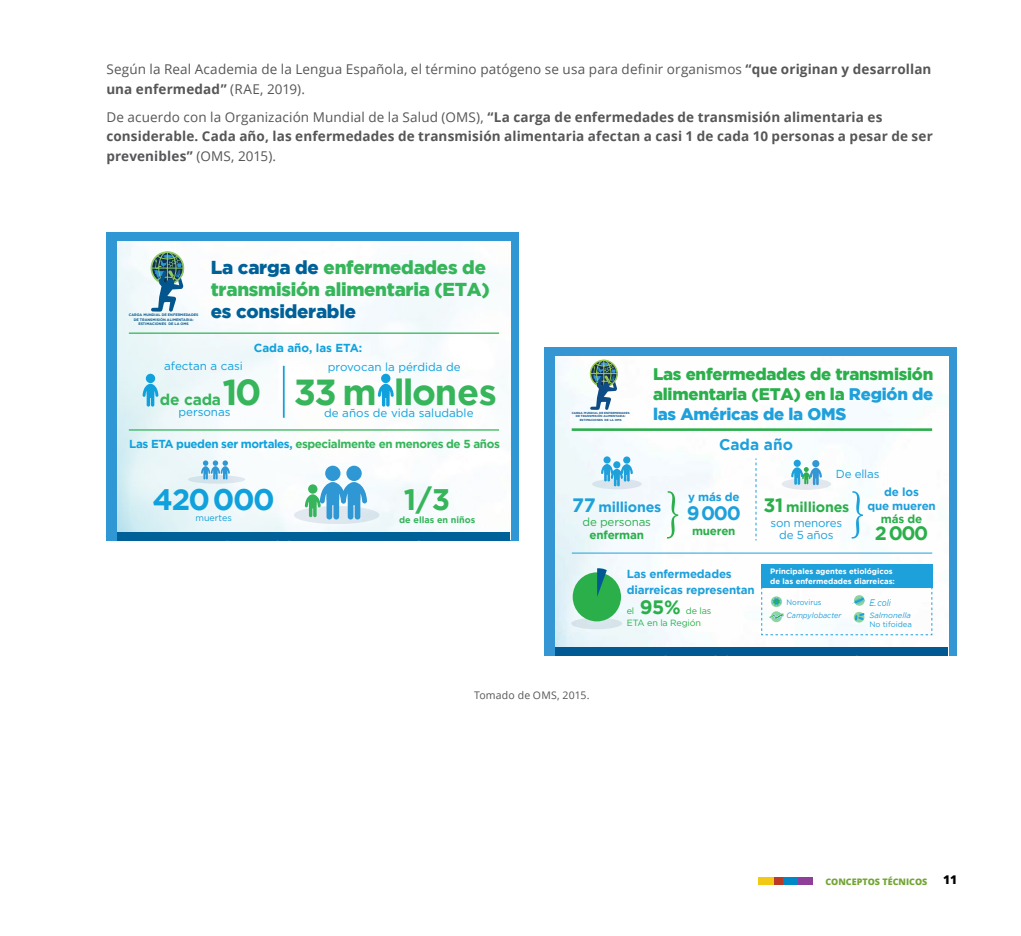
<style>
.page{position:relative;width:1021px;height:936px;background:#fff}
.page>*{position:absolute;margin:0;border:0;box-sizing:border-box;transform-origin:0 0}
.t1{font:700 36.15px "Gotham";letter-spacing:-.05em;color:#36b55b}
.t2{font:700 29.7px "Gotham";letter-spacing:-.05em;color:#10a1dc}
.t3{font:700 29.7px "Gotham";color:#36b55b}
.t4{font:700 19.35px "Gotham";color:#1ea0db}
.t5{font:700 19.35px "Gotham";color:#2aaf4b}
.t6{font:900 18.75px/22.5px "Gotham";letter-spacing:-.015em;color:#36b55b}
.t7{font:900 18.75px "Gotham";letter-spacing:-.015em;color:#006198}
.t8{font:900 16.8px/20.1px "Gotham";letter-spacing:-.015em;color:#2aaf4b;text-align:justify}
.t9{font:700 15.45px "Gotham";color:#1ea0db}
.t10{font:700 15.45px "Gotham";letter-spacing:-.01em;color:#36b55b}
.t11{font:700 14.25px "Gotham";letter-spacing:-.015em;color:#1ea0db}
.t12{font:700 14.25px "Gotham";letter-spacing:-.015em;color:#2aaf4b}
.t13{font:700 13.5px/19.5px "Open Sans";letter-spacing:.01em;color:#565659}
.t14{font:13.5px/19.5px "Open Sans";letter-spacing:.01em;color:#565659}
.t15{font:800 12px "Open Sans";color:#000}
.t16{font:11.55px "Gotham";color:#10a1dc}
.t17{font:700 11.55px/15.5px "Gotham";letter-spacing:-.015em;color:#1ea0db}
.t18{font:700 11.55px "Gotham";letter-spacing:-.035em;color:#36b55b}
.t19{font:11.55px/12.3px "Gotham";letter-spacing:-.015em;color:#1ea0db;text-align:center}
.t20{font:700 11.55px "Gotham";letter-spacing:-.015em;color:#2aaf4b}
.t21{font:700 11.55px "Gotham";color:#10a1dc}
.t22{font:11.55px "Gotham";letter-spacing:-.015em;color:#2aaf4b}
.t23{font:10.5px "Open Sans";letter-spacing:.02em;color:#565659}
.t24{font:italic 9.45px "Gotham";color:#1ea0db;scale:.82 1}
.t25{font:9px/11.6px "Gotham";letter-spacing:-.015em;color:#2aaf4b}
.t26{font:800 9px "Open Sans";color:#73a534}
.t27{font:700 9px "Gotham";color:#36b55b}
.t28{font:9px "Gotham";color:#10a1dc}
.t29{font:700 7.8px/9.3px "Gotham";color:#fff}
.t30{font:italic 7.8px "Gotham";color:#1ea0db;scale:.94 1}
.t31{font:italic 7.8px "Gotham";color:#1ea0db}
.t32{font:7.8px "Gotham";color:#1ea0db}
.t33{font:7.8px "Gotham";color:#1ea0db;scale:.94 1}
.t34{font:700 3.45px/4.2px "Gotham";color:#03558d;text-align:center}
.t35{font:700 3px/3.4px "Gotham";color:#0e4c86;text-align:center}
.s1{font-weight:700}
.s2{font-weight:400}
.s3{color:#006198}
.s4{color:#10a1dc}
.s5{color:#1ea0db}
.s6{font-size:19.35px}
.s7{font-weight:700;font-size:19.35px}
</style>
<div class="page">
<div style="left:797px;top:877px;width:15px;height:7px;background:#903f98"></div>
<div style="left:782px;top:877px;width:15px;height:7px;background:#0088c6"></div>
<div style="left:758px;top:877px;width:16px;height:7px;background:#f2ca16"></div>
<div style="left:774px;top:877px;width:8px;height:7px;background:#bb3a26"></div>
<div style="left:106px;top:232px;width:413px;height:308px;background:#2f97d3"></div>
<img style="left:117px;top:241px;width:393px;height:291px">
<hr style="left:129px;top:332px;width:370px;height:2px;background:#36b55b">
<hr style="left:129px;top:429px;width:370px;height:1px;background:#36b55b">
<hr style="left:283px;top:366px;width:2px;height:52px;background:#10a1dc">
<div style="left:117px;top:532px;width:393px;height:8px;background:#006198"></div>
<svg style="left:188px;top:475px;width:57px;height:8px"></svg>
<div style="left:294px;top:506px;width:85px;height:18px;background:#dee7ee;border-radius:50%"></div>
<div style="left:346px;top:465px;width:16px;height:16px;background:#2f97d3;border-radius:50%"></div>
<div style="left:325px;top:465px;width:15px;height:16px;background:#2f97d3;border-radius:50%"></div>
<svg style="left:305px;top:482px;width:62px;height:37px"></svg>
<div style="left:146px;top:374px;width:9px;height:9px;background:#10a1dc;border-radius:50%"></div>
<svg style="left:142px;top:384px;width:16px;height:22px"></svg>
<div style="left:381px;top:374px;width:9px;height:9px;background:#10a1dc;border-radius:50%"></div>
<svg style="left:378px;top:384px;width:16px;height:22px"></svg>
<svg style="left:201px;top:460px;width:29px;height:19px"></svg>
<div style="left:150px;top:251px;width:34px;height:34px;border:2px solid #91c963;border-radius:50%"></div>
<svg style="left:151px;top:251px;width:33px;height:60px;background:#75a0a7"></svg>
<div style="left:544px;top:347px;width:413px;height:308px;background:#3497d3"></div>
<img style="left:555px;top:356px;width:393px;height:291px">
<hr style="left:571px;top:428px;width:361px;height:3px;background:#2aaf4b">
<hr style="left:572px;top:552px;width:360px;height:1px;background:#1ea0db">
<div style="left:555px;top:647px;width:393px;height:8px;background:#005993"></div>
<svg style="left:571px;top:617px;width:51px;height:12px"></svg>
<svg style="left:667px;top:491px;width:11px;height:47px"></svg>
<svg style="left:851px;top:491px;width:12px;height:47px"></svg>
<svg style="left:592px;top:478px;width:49px;height:11px"></svg>
<div style="left:603px;top:456px;width:7px;height:7px;background:#1ea0db;border-radius:50%"></div>
<div style="left:623px;top:456px;width:7px;height:7px;background:#1ea0db;border-radius:50%"></div>
<div style="left:613px;top:461px;width:7px;height:7px;background:#1ea0db;border-radius:50%"></div>
<svg style="left:601px;top:464px;width:32px;height:22px"></svg>
<div style="left:781px;top:478px;width:50px;height:12px;background:#e3e8ee;border-radius:50%"></div>
<div style="left:793px;top:459px;width:7px;height:8px;background:#1ea0db;border-radius:50%"></div>
<div style="left:812px;top:460px;width:7px;height:7px;background:#3497d3;border-radius:50%"></div>
<svg style="left:791px;top:467px;width:30px;height:18px"></svg>
<div style="left:572px;top:572px;width:49px;height:49px;background:#2aaf4b;border-radius:50%"></div>
<svg style="left:597px;top:568px;width:10px;height:29px"></svg>
<div style="left:761px;top:564px;width:171px;height:24px;background:#1ea0db"></div>
<svg style="left:761px;top:588px;width:171px;height:47px;background:#f2f9f9"></svg>
<div style="left:589px;top:359px;width:29px;height:28px;border:1px solid #9ccb51;border-radius:50%"></div>
<svg style="left:590px;top:360px;width:27px;height:50px"></svg>
<svg style="left:755px;top:458px;width:1px;height:82px"></svg>
<p class="t14" style="left:106px;top:59px;width:826px">Según la Real Academia de la Lengua Española, el término patógeno se usa para definir organismos <span class="s1">“que originan y desarrollan una enfermedad”</span> (RAE, 2019).</p>
<p class="t13" style="left:106px;top:107px;width:828px"><span class="s2">De acuerdo con la Organización Mundial de la Salud (OMS),</span> “La carga de enfermedades de transmisión alimentaria es considerable. Cada año, las enfermedades de transmisión alimentaria afectan a casi 1 de cada 10 personas a pesar de ser prevenibles” <span class="s2">(OMS, 2015).</span></p>
<h3 class="t6" style="left:211px;top:255px;width:280px"><span class="s3">La carga de</span> enfermedades de transmisión alimentaria (ETA)</h3>
<h3 class="t7" style="left:211px;top:301px;width:147px">es considerable</h3>
<p class="t21" style="left:254px;top:341px;width:110px">Cada año, las ETA:</p>
<p class="t10" style="left:160px;top:390px;width:63px">de cada</p>
<p class="t16" style="left:178px;top:405px;width:54px">personas</p>
<p class="t34" style="left:129px;top:313px;width:71px">CARGA MUNDIAL DE ENFERMEDADES<br>DE TRANSMISIÓN ALIMENTARIA:<br>ESTIMACIONES DE LA OMS</p>
<p class="t16" style="left:164px;top:358px;width:80px">afectan a casi</p>
<p class="t16" style="left:328px;top:359px;width:134px">provocan la pérdida de</p>
<h1 class="t1" style="left:294px;top:371px;width:205px">33 m llones</h1>
<p class="t16" style="left:324px;top:405px;width:151px">de años de vida saludable</p>
<p class="t18" style="left:129px;top:437px;width:372px"><span class="s4">Las ETA pueden ser mortales,</span> especialmente en menores de 5 años</p>
<h2 class="t3" style="left:404px;top:482px;width:48px">1/3</h2>
<p class="t27" style="left:399px;top:514px;width:78px">de ellas en niños</p>
<h1 class="t1" style="left:222px;top:371px;width:41px">10</h1>
<h2 class="t2" style="left:152px;top:482px;width:124px">420000</h2>
<p class="t28" style="left:195px;top:512px;width:38px">muertes</p>
<p class="t35" style="left:571px;top:411px;width:59px">CARGA MUNDIAL DE ENFERMEDADES<br>DE TRANSMISIÓN ALIMENTARIA:<br>ESTIMACIONES DE LA OMS</p>
<p class="t8" style="left:653px;top:363px;width:282px">Las enfermedades de transmisión alimentaria (ETA) en la <span class="s5">Región de las Américas de la OMS</span></p>
<p class="t9" style="left:719px;top:435px;width:75px">Cada año</p>
<p class="t19" style="left:835px;top:467px;width:45px">De ellas</p>
<p class="t11" style="left:572px;top:498px;width:91px"><span class="s6">77</span> milliones</p>
<p class="t22" style="left:582px;top:514px;width:70px">de personas</p>
<p class="t20" style="left:589px;top:528px;width:56px">enferman</p>
<p class="t17" style="left:688px;top:489px;width:53px">y más de</p>
<h3 class="t4" style="left:686px;top:501px;width:55px">9 000</h3>
<p class="t20" style="left:692px;top:524px;width:45px">mueren</p>
<p class="t12" style="left:763px;top:498px;width:87px"><span class="s6">31</span> milliones</p>
<p class="t19" style="left:770px;top:516px;width:73px">son menores de 5 años</p>
<p class="t17" style="left:867px;top:485px;width:70px;line-height:14px;text-align:center">de los<br>que mueren</p>
<p class="t20" style="left:881px;top:512px;width:43px">más de</p>
<h3 class="t5" style="left:875px;top:522px;width:55px">2 000</h3>
<p class="t17" style="left:626px;top:566px;width:129px">Las enfermedades diarreicas representan</p>
<p class="t25" style="left:626px;top:605px;width:86px">el <span class="s7">95%</span> de las<br>ETA en la Región</p>
<p class="t29" style="left:770px;top:567px;width:126px">Principales agentes etiológicos de las enfermedades diarreicas:</p>
<p class="t33" style="left:786px;top:597px;width:39px">Norovirus</p>
<p class="t30" style="left:786px;top:611px;width:60px">Campylobacter</p>
<p class="t24" style="left:869px;top:597px;width:28px">E. coli</p>
<p class="t31" style="left:869px;top:611px;width:43px">Salmonella</p>
<p class="t32" style="left:869px;top:619px;width:44px">No tifoidea</p>
<p class="t23" style="left:474px;top:688px;width:117px">Tomado de OMS, 2015.</p>
<p class="t26" style="left:825px;top:874px;width:103px">CONCEPTOS TÉCNICOS</p>
<p class="t15" style="left:943px;top:870px;width:16px">11</p>
</div>
